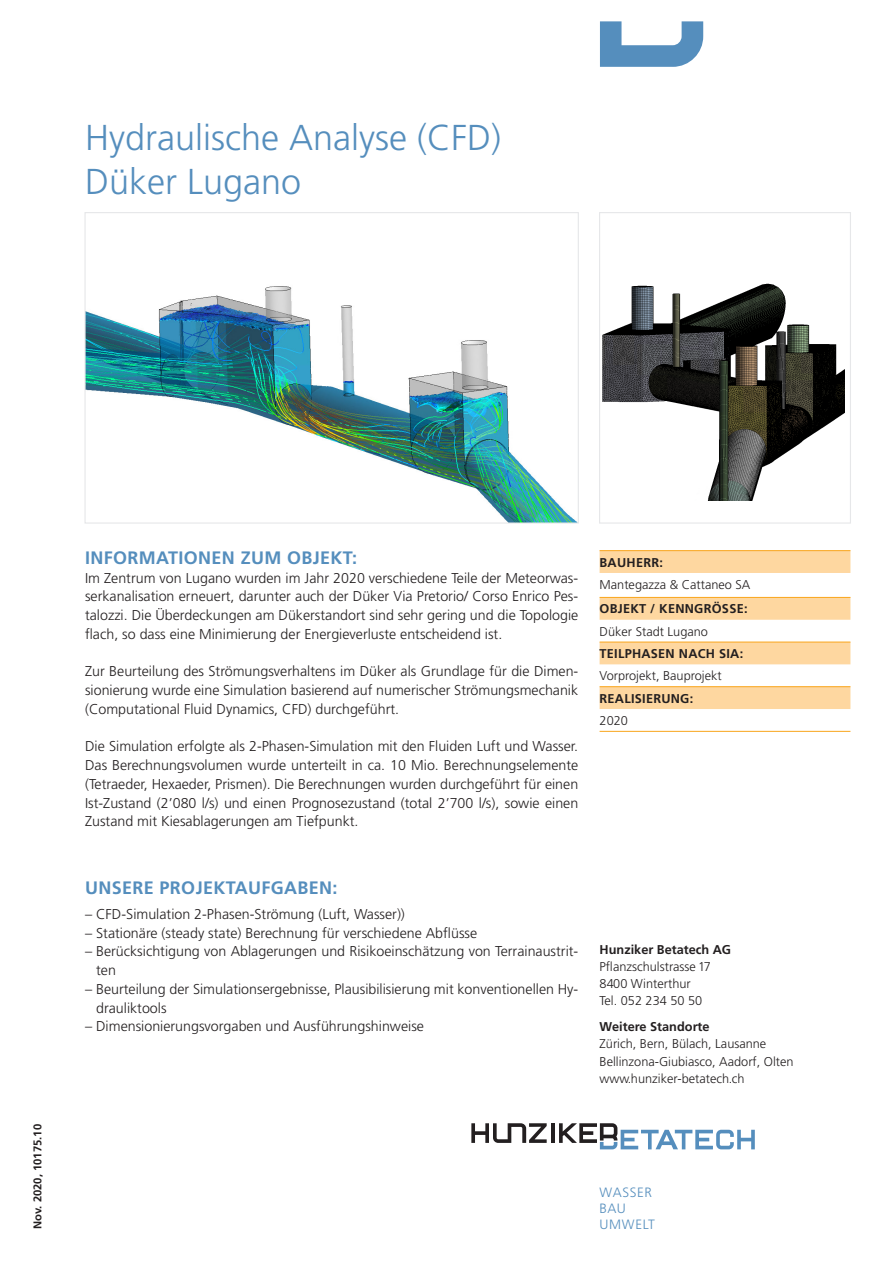
<style>
.page{position:relative;width:893px;height:1263px;background:#fff}
.page>*{position:absolute;margin:0;border:0;box-sizing:border-box;transform-origin:0 0}
.Haupttitel{font:300 36px "Frutiger LT Std";color:#558ebd}
.Lauftext{font:700 18px "Frutiger LT Std";letter-spacing:.02em;color:#558ebd}
.Titel_Lauftext{font:700 18px "Frutiger LT Std";letter-spacing:.02em;color:#558ebd}
.Lauftext-2{font:300 14.25px/18.8px "Frutiger LT Std";color:#231f20;text-align:justify}
.t1{font:300 13.5px/16.2px "Frutiger LT Std";letter-spacing:.05em;color:#558ebd}
.Tabelle_Lauftext{font:300 12.75px/17.2px "Frutiger LT Std";color:#231f20}
.Tabelle_Titel{font:700 12.75px "Frutiger LT Std";letter-spacing:.02em;color:#231f20}
.t2{font:700 11.25px "Frutiger LT Std";color:#231f20}
.s1{font-weight:700}
</style>
<div class="page">
<hr style="left:551px;top:1123px;width:3px;height:20px;background:#231f20">
<svg style="left:471px;top:1123px;width:76px;height:20px"></svg>
<svg style="left:559px;top:1123px;width:196px;height:26px"></svg>
<svg style="left:600px;top:21px;width:103px;height:46px"></svg>
<img style="left:602px;top:283px;width:242px;height:217px">
<div style="left:599px;top:212px;width:252px;height:312px;border:1px solid #e6e7e9"></div>
<img style="left:86px;top:286px;width:491px;height:236px">
<div style="left:84px;top:212px;width:495px;height:312px;border:1px solid #e6e7e9"></div>
<svg style="left:600px;top:551px;width:250px;height:158px"></svg>
<hr style="left:600px;top:550px;width:250px;height:1px;background:#f9a51b">
<hr style="left:600px;top:597px;width:250px;height:1px;background:#f9a51b">
<hr style="left:600px;top:642px;width:250px;height:1px;background:#f9a51b">
<hr style="left:600px;top:686px;width:250px;height:1px;background:#f9a51b">
<hr style="left:600px;top:731px;width:250px;height:1px;background:#f9a51b">
<p class="Haupttitel" style="left:85px;top:118px;width:418px">Hydraulische Analyse (CFD)</p>
<p class="Haupttitel" style="left:85px;top:161px;width:218px">Düker Lugano</p>
<p class="t2" style="left:31px;top:1229px;width:106px;rotate:-90deg">Nov. 2020, 10175.10</p>
<p class="Lauftext" style="left:85px;top:547px;width:273px">INFORMATIONEN ZUM OBJEKT:</p>
<p class="Lauftext-2" style="left:85px;top:568px;width:495px">Im Zentrum von Lugano wurden im Jahr 2020 verschiedene Teile der Meteorwas&shy;serkanalisation erneuert, darunter auch der Düker Via Pretorio/ Corso Enrico Pes&shy;talozzi. Die Überdeckungen am Dükerstandort sind sehr gering und die Topologie flach, so dass eine Minimierung der Energieverluste entscheidend ist.</p>
<p class="Lauftext-2" style="left:85px;top:662px;width:495px">Zur Beurteilung des Strömungsverhaltens im Düker als Grundlage für die Dimen&shy;sionierung wurde eine Simulation basierend auf numerischer Strömungsmechanik (Computational Fluid Dynamics, CFD) durchgeführt.</p>
<p class="Lauftext-2" style="left:85px;top:737px;width:495px">Die Simulation erfolgte als 2-Phasen-Simulation mit den Fluiden Luft und Wasser.<br>Das Berechnungsvolumen wurde unterteilt in ca. 10 Mio. Berechnungselemente (Tetraeder, Hexaeder, Prismen). Die Berechnungen wurden durchgeführt für einen Ist-Zustand (2’080 l/s) und einen Prognosezustand (total 2’700 l/s), sowie einen Zustand mit Kiesablagerungen am Tiefpunkt.</p>
<p class="Titel_Lauftext" style="left:85px;top:877px;width:254px">UNSERE PROJEKTAUFGABEN:</p>
<p class="Lauftext-2" style="left:85px;top:905px;width:321px">– CFD-Simulation 2-Phasen-Strömung (Luft, Wasser))</p>
<p class="Lauftext-2" style="left:85px;top:923px;width:394px">– Stationäre (steady state) Berechnung für verschiedene Abflüsse</p>
<p class="Lauftext-2" style="left:96px;top:942px;width:484px;text-indent:-11px">– Berücksichtigung von Ablagerungen und Risikoeinschätzung von Terrainaustrit&shy;ten</p>
<p class="Lauftext-2" style="left:96px;top:980px;width:484px;text-indent:-11px">– Beurteilung der Simulationsergebnisse, Plausibilisierung mit konventionellen Hy&shy;drauliktools</p>
<p class="Lauftext-2" style="left:85px;top:1017px;width:340px">– Dimensionierungsvorgaben und Ausführungshinweise</p>
<p class="Tabelle_Titel" style="left:600px;top:555px;width:65px">BAUHERR:</p>
<p class="Tabelle_Lauftext" style="left:600px;top:576px;width:152px">Mantegazza &amp; Cattaneo SA</p>
<p class="Tabelle_Titel" style="left:600px;top:601px;width:149px">OBJEKT / KENNGRÖSSE:</p>
<p class="Tabelle_Lauftext" style="left:600px;top:623px;width:110px">Düker Stadt Lugano</p>
<p class="Tabelle_Titel" style="left:600px;top:646px;width:145px">TEILPHASEN NACH SIA:</p>
<p class="Tabelle_Lauftext" style="left:600px;top:667px;width:124px">Vorprojekt, Bauprojekt</p>
<p class="Tabelle_Titel" style="left:600px;top:691px;width:95px">REALISIERUNG:</p>
<p class="Tabelle_Lauftext" style="left:600px;top:712px;width:30px">2020</p>
<p class="Tabelle_Lauftext" style="left:600px;top:941px;width:133px"><span class="s1">Hunziker Betatech AG<br></span>Pflanzschulstrasse 17<br>8400 Winterthur<br>Tel. 052 234 50 50</p>
<p class="Tabelle_Lauftext" style="left:600px;top:1018px;width:196px"><span class="s1">Weitere Standorte<br></span>Zürich, Bern, Bülach, Lausanne<br>Bellinzona-Giubiasco, Aadorf, Olten www.hunziker-betatech.ch</p>
<p class="t1" style="left:600px;top:1184px;width:57px">WASSER<br>BAU<br>UMWELT</p>
</div>
